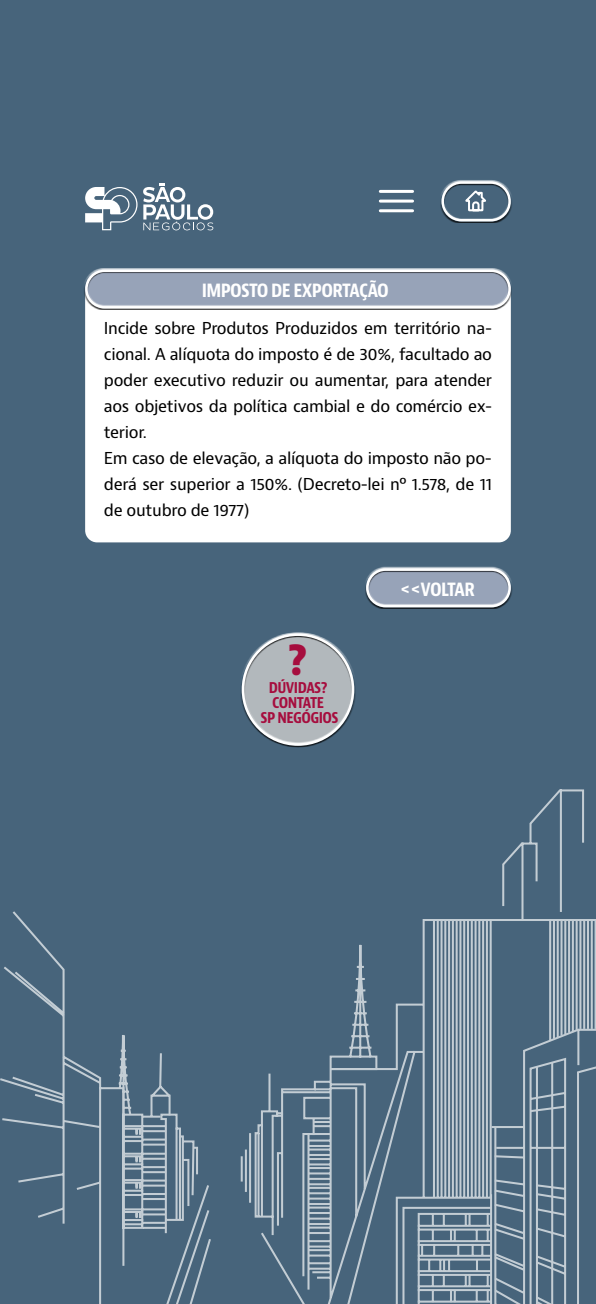
<style>
.page{position:relative;width:596px;height:1304px;background:#fff}
.page>*{position:absolute;margin:0;border:0;box-sizing:border-box;transform-origin:0 0}
.t1{font:700 condensed 44.4px "Bernina Sans";color:#a60d3e}
.t2{font:700 condensed 19.4px "Bernina Sans";letter-spacing:-.035em;color:#fff}
.t3{font:16px/26px "Bernino Sans";letter-spacing:-.02em;color:#000}
.t4{font:700 condensed 15.9px/15.2px "Bernina Sans";letter-spacing:-.035em;color:#a60d3e;text-align:center}
</style>
<div class="page">
<div style="left:0;top:0;width:595px;height:1304px;background:#47647b"></div>
<svg style="left:0;top:789px;width:595px;height:515px"></svg>
<svg style="left:143px;top:183px;width:70px;height:47px"></svg>
<svg style="left:85px;top:187px;width:52px;height:43px"></svg>
<div style="left:240px;top:632px;width:115px;height:113px;background:#fff;opacity:.75"></div>
<div style="left:240px;top:635px;width:115px;height:113px;background:#000;opacity:.75"></div>
<div style="left:241px;top:633px;width:113px;height:113px;border:3px solid #fff;border-radius:50%"></div>
<div style="left:85px;top:282px;width:425px;height:260px;background:#fff;border-radius:12px"></div>
<div style="left:364px;top:567px;width:148px;height:39px;background:#fff;opacity:.75"></div>
<div style="left:364px;top:570px;width:148px;height:39px;background:#000;opacity:.75"></div>
<div style="left:366px;top:568px;width:144px;height:39px;border:2px solid #fff;border-radius:18px"></div>
<div style="left:84px;top:268px;width:428px;height:39px;background:#fff;opacity:.75"></div>
<div style="left:84px;top:271px;width:428px;height:39px;background:#000;opacity:.75"></div>
<div style="left:85px;top:270px;width:425px;height:39px;border:2px solid #fff;border-radius:18px"></div>
<div style="left:439px;top:180px;width:73px;height:40px;background:#fff;opacity:.75"></div>
<div style="left:439px;top:183px;width:73px;height:40px;background:#000;opacity:.75"></div>
<div style="left:441px;top:181px;width:69px;height:40px;border:2px solid #fff;border-radius:19px"></div>
<svg style="left:463px;top:189px;width:24px;height:23px"></svg>
<hr style="left:380px;top:190px;width:32px;height:3px;background:#fff">
<hr style="left:380px;top:200px;width:32px;height:3px;background:#fff">
<hr style="left:380px;top:209px;width:32px;height:3px;background:#fff">
<p class="t2" style="left:202px;top:278px;width:188px">IMPOSTO DE EXPORTAÇÃO</p>
<p class="t3" style="left:104px;top:316px;width:389px">Incide sobre Produtos Produzidos em território na&shy;cional. A alíquota do imposto é de 30%, facultado ao poder executivo reduzir ou aumentar, para atender aos objetivos da política cambial e do comércio ex&shy;terior.<br>Em caso de elevação, a alíquota do imposto não po&shy;derá ser superior a 150%. (Decreto-lei nº 1.578, de 11 de outubro de 1977)</p>
<h1 class="t1" style="left:287px;top:632px;width:21px">?</h1>
<p class="t4" style="left:260px;top:680px;width:79px">DÚVIDAS?<br>CONTATE<br>SP NEGÓGIOS</p>
<p class="t2" style="left:400px;top:577px;width:76px">&lt;&lt;VOLTAR</p>
</div>
